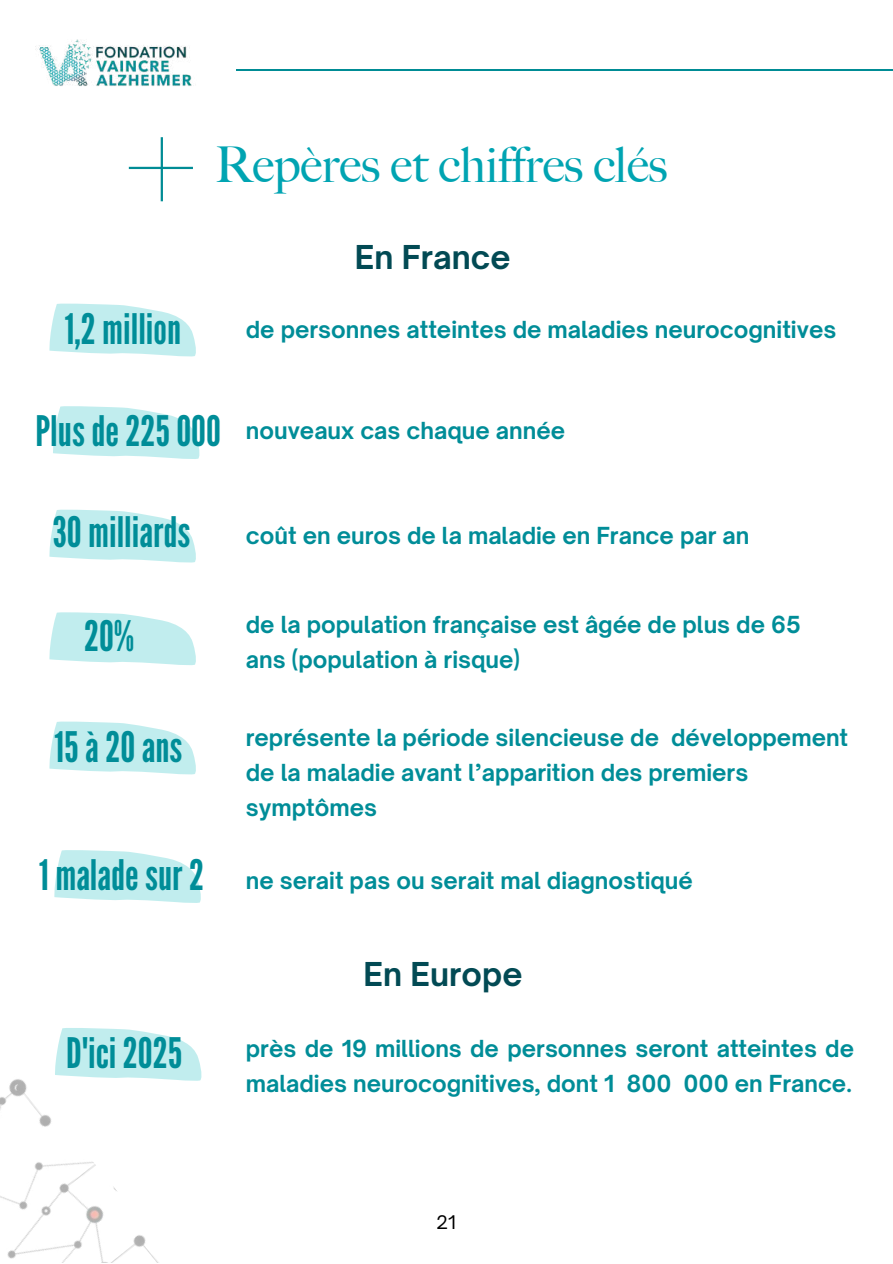
<style>
.page{position:relative;width:893px;height:1264px;background:#fff}
.page>*{position:absolute;margin:0;border:0;box-sizing:border-box;transform-origin:0 0}
.t1{font:500 49.5px "Big Caslon";color:#00a4b2}
.t2{font:42px "League Gothic";color:#008d98}
.t3{font:700 31.5px "Open Sauce One";color:#024a54}
.t4{font:700 22.5px/34.8px "Open Sauce One";color:#008d98}
.t5{font:18px "Open Sauce One";color:#000}
</style>
<div class="page">
<hr style="left:236px;top:70px;width:656px;height:1px;background:#008c95">
<img style="left:35px;top:39px;width:157px;height:47px">
<img style="left:0;top:1079px;width:201px;height:183px">
<svg style="left:49px;top:303px;width:147px;height:53px"></svg>
<svg style="left:53px;top:406px;width:146px;height:53px"></svg>
<svg style="left:49px;top:509px;width:147px;height:53px"></svg>
<svg style="left:49px;top:612px;width:147px;height:53px"></svg>
<svg style="left:49px;top:721px;width:147px;height:53px"></svg>
<svg style="left:54px;top:850px;width:147px;height:53px"></svg>
<svg style="left:55px;top:1028px;width:147px;height:52px"></svg>
<hr style="left:129px;top:167px;width:64px;height:2px;background:#008c95">
<hr style="left:161px;top:137px;width:2px;height:64px;background:#008c95">
<h1 class="t1" style="left:215px;top:135px;width:454px">Repères et chiffres clés</h1>
<h2 class="t2" style="left:65px;top:304px;width:118px">1,2 million</h2>
<h2 class="t2" style="left:35px;top:407px;width:187px">Plusde225000</h2>
<h3 class="t3" style="left:355px;top:237px;width:157px">En France</h3>
<p class="t4" style="left:246px;top:311px;width:592px">de personnes atteintes de maladies neurocognitives</p>
<p class="t4" style="left:246px;top:413px;width:321px">nouveaux cas chaque année</p>
<h2 class="t2" style="left:53px;top:507px;width:139px">30 milliards</h2>
<h2 class="t2" style="left:84px;top:612px;width:52px">20%</h2>
<h2 class="t2" style="left:54px;top:722px;width:129px">15à20ans</h2>
<h2 class="t2" style="left:39px;top:850px;width:166px">1 maladesur2</h2>
<h2 class="t2" style="left:66px;top:1028px;width:118px">D'ici2025</h2>
<p class="t4" style="left:246px;top:518px;width:505px">coût en euros de la maladie en France par an</p>
<p class="t4" style="left:246px;top:606px;width:556px">de la population française est âgée de plus de 65 ans (population à risque)</p>
<p class="t4" style="left:246px;top:720px;width:604px">représente la période silencieuse de développement de la maladie avant l’apparition des premiers symptômes</p>
<p class="t4" style="left:246px;top:863px;width:448px">ne serait pas ou serait mal diagnostiqué</p>
<h3 class="t3" style="left:363px;top:954px;width:160px">En Europe</h3>
<p class="t4" style="left:246px;top:1031px;width:609px">près de 19 millions de personnes seront atteintes de maladies neurocognitives, dont 1 800 000 en France.</p>
<p class="t5" style="left:436px;top:1210px;width:21px">21</p>
</div>
